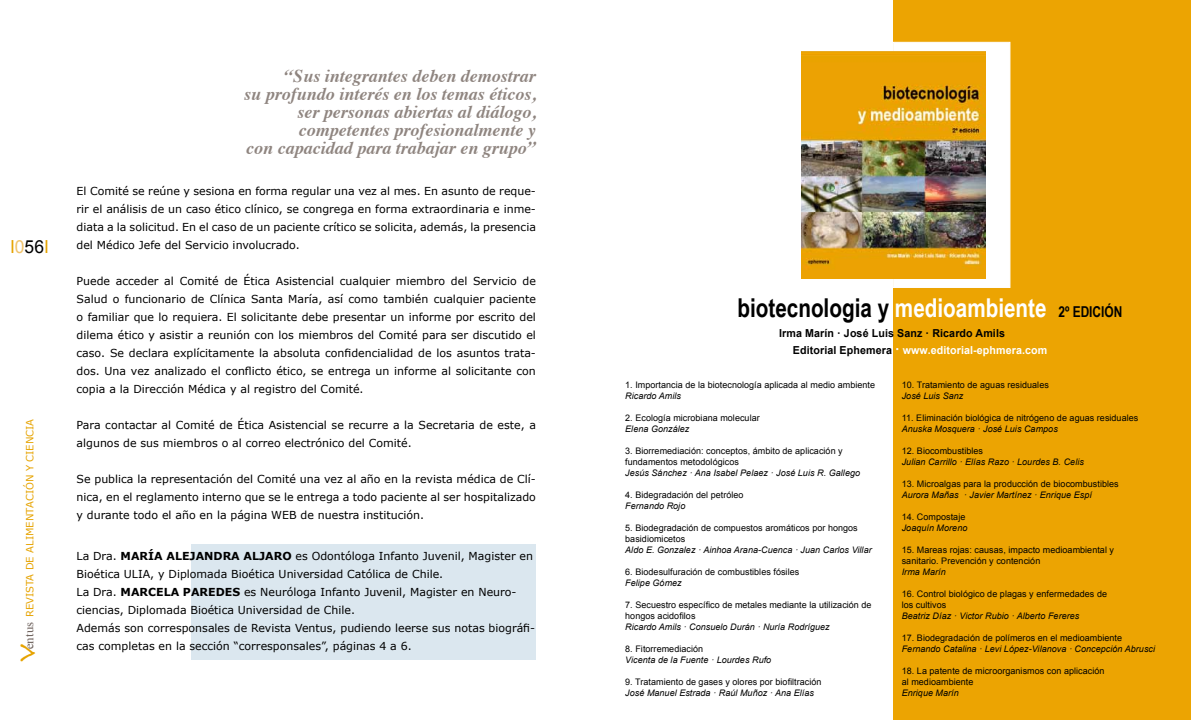
<style>
.page{position:relative;width:1191px;height:720px;background:#fff}
.page>*{position:absolute;margin:0;border:0;box-sizing:border-box;transform-origin:0 0}
.t1{font:700 26px "Arial Narrow";color:#000}
.t2{font:italic 700 18px/18px "Times";color:#8f8580;text-align:right}
.t3{font:18px "Arial";color:#e6a300}
.t4{font:700 15px "Arial Narrow";color:#000}
.t5{font:11px/18px "Verdana";color:#000;text-align:justify}
.t6{font:700 11px/17.2px "Arial";letter-spacing:.01em;color:#000}
.t7{font:700 11px "Verdana";color:#000}
.t8{font:10px "Verdana";color:#e6a300}
.t9{font:9px/11px "Arial";letter-spacing:.005em;color:#000}
.t10{font:italic 9px "Arial";letter-spacing:.005em;color:#000}
.s1{color:#f0c26a}
.s2{color:#000}
.s3{font-family:"Bradley Hand ITCTT Bold";font-size:28px}
.s4{font-family:"Times";font-size:13px;color:#70645f}
.s5{font-weight:700}
.s6{color:#fff}
.s7{font-size:14px;color:#fff}
</style>
<div class="page">
<div style="left:894px;top:0;width:297px;height:720px;background:#eca402"></div>
<div style="left:892px;top:42px;width:118px;height:246px;background:#fff;border:1px solid #fff"></div>
<img style="left:801px;top:52px;width:184px;height:227px">
<div style="left:191px;top:544px;width:345px;height:116px;background:#dbe7ef"></div>
<h2 class="t3" style="left:10px;top:235px;width:40px">I<span class="s1">0</span><span class="s2">56</span>I</h2>
<p class="t8" style="left:23px;top:662px;width:244px;rotate:-90deg"><span class="s3">V</span><span class="s4">entus</span> REVISTA DE ALIMENTACIÓN Y CIENCIA</p>
<h2 class="t2" style="left:244px;top:65px;width:293px">“Sus integrantes deben demostrar<br>su profundo interés en los temas éticos, ser personas abiertas al diálogo, competentes profesionalmente y<br>con capacidad para trabajar en grupo”</h2>
<p class="t5" style="left:77px;top:182px;width:461px">El Comité se reúne y sesiona en forma regular una vez al mes. En asunto de reque&shy;rir el análisis de un caso ético clínico, se congrega en forma extraordinaria e inme&shy;diata a la solicitud. En el caso de un paciente crítico se solicita, además, la presencia del Médico Jefe del Servicio involucrado.</p>
<p class="t5" style="left:77px;top:272px;width:461px">Puede acceder al Comité de Ética Asistencial cualquier miembro del Servicio de Salud o funcionario de Clínica Santa María, así como también cualquier paciente o familiar que lo requiera. El solicitante debe presentar un informe por escrito del dilema ético y asistir a reunión con los miembros del Comité para ser discutido el caso. Se declara explícitamente la absoluta confidencialidad de los asuntos trata&shy;dos. U na vez analizado el conflicto ético, se entrega un informe al solicitante con copia a la Dirección Médica y al registro del Comité.</p>
<p class="t5" style="left:77px;top:416px;width:461px">Para contactar al Comité de Ética Asistencial se recurre a la Secretaria de este, a algunos de sus miembros o al correo electrónico del Comité.</p>
<p class="t5" style="left:77px;top:470px;width:461px">Se publica la representación del Comité una vez al año en la revista médica de Clí&shy;nica, en el reglamento interno que se le entrega a todo paciente al ser hospitalizado y durante todo el año en la página WEB de nuestra institución.</p>
<p class="t5" style="left:77px;top:547px;width:64px">La D ra. <span class="s5">MARÍA</span></p>
<p class="t7" style="left:166px;top:549px;width:39px">ALEJANDRA</p>
<p class="t7" style="left:243px;top:549px;width:32px">ALJARO</p>
<p class="t5" style="left:77px;top:547px;width:458px;text-align:left;text-indent:219px">es Odontóloga Infanto Juvenil, Magister en<br>Bioética ULIA, y Diplomada Bioética U niversidad Católica de Chile.<br>La D ra. <span class="s5">MARCELA</span></p>
<p class="t5" style="left:77px;top:583px;width:460px;text-align:left;text-indent:167px">es Neuróloga Infanto Juvenil, Magister en Neuro&shy;ciencias, Diplomada Bioética U niversidad de Chile.<br>Además son corresponsales de Revista Ventus, pudiendo leerse sus notas biográfi&shy;cas completas en la sección “corresponsales”, páginas 4 a 6.</p>
<p class="t7" style="left:183px;top:585px;width:18px">PAREDES</p>
<h1 class="t1" style="left:737px;top:288px;width:311px">biotecnologia y <span class="s6">medioambiente</span></h1>
<p class="t6" style="left:793px;top:325px;width:256px;text-indent:-14px">Irma Marín · José Luis Sanz · Ricardo Amils<br>Editorial Ephemera <span class="s7">·</span> <span class="s6">www.editorial-ephmera.com</span></p>
<p class="t9" style="left:625px;top:380px;width:251px">1. Importancia de la biotecnología aplicada al medio ambiente</p>
<p class="t10" style="left:625px;top:390px;width:57px">Ricardo Amils</p>
<p class="t9" style="left:625px;top:412px;width:136px">2. Ecología microbiana molecular</p>
<p class="t10" style="left:625px;top:423px;width:66px">Elena González</p>
<p class="t9" style="left:625px;top:445px;width:219px">3. Biorremediación: conceptos, ámbito de aplicación y fundamentos metodológicos</p>
<p class="t10" style="left:625px;top:467px;width:236px">Jesús Sánchez · Ana Isabel Pelaez · José Luis R. Gallego</p>
<p class="t9" style="left:625px;top:489px;width:120px">4. Bidegradación del petróleo</p>
<p class="t10" style="left:625px;top:500px;width:62px">Fernando Rojo</p>
<p class="t9" style="left:625px;top:522px;width:234px">5. Biodegradación de compuestos aromáticos por hongos basidiomicetos</p>
<p class="t10" style="left:625px;top:544px;width:248px">Aldo E. Gonzalez · Ainhoa Arana-Cuenca · Juan Carlos Villar</p>
<p class="t9" style="left:625px;top:566px;width:175px">6. Biodesulfuración de combustibles fósiles</p>
<p class="t10" style="left:625px;top:577px;width:58px">Felipe Gómez</p>
<p class="t9" style="left:625px;top:599px;width:248px">7. Secuestro específico de metales mediante la utilización de hongos acidofilos</p>
<p class="t10" style="left:625px;top:621px;width:206px">Ricardo Amils · Consuelo Durán · Nuría Rodríguez</p>
<p class="t9" style="left:625px;top:643px;width:79px">8. Fitorremediación</p>
<p class="t10" style="left:625px;top:654px;width:147px">Vicenta de la Fuente · Lourdes Rufo</p>
<p class="t9" style="left:625px;top:676px;width:198px">9. Tratamiento de gases y olores por biofiltración</p>
<p class="t10" style="left:625px;top:687px;width:190px">José Manuel Estrada · Raúl Muñoz · Ana Elías</p>
<h3 class="t4" style="left:1058px;top:300px;width:66px">2º edición</h3>
<p class="t9" style="left:901px;top:379px;width:149px">10. Tratamiento de aguas residuales</p>
<p class="t10" style="left:901px;top:390px;width:63px">José Luis Sanz</p>
<p class="t9" style="left:901px;top:412px;width:238px">11. Eliminación biológica de nitrógeno de aguas residuales</p>
<p class="t10" style="left:901px;top:423px;width:158px">Anuska Mosquera · José Luis Campos</p>
<p class="t9" style="left:901px;top:445px;width:83px">12. Biocombustibles</p>
<p class="t10" style="left:901px;top:456px;width:184px">Julian Carrillo · Elías Razo · Lourdes B. Celis</p>
<p class="t9" style="left:901px;top:478px;width:218px">13. Microalgas para la producción de biocombustibles</p>
<p class="t10" style="left:901px;top:489px;width:192px">Aurora Mañas · Javier Martínez · Enrique Espí</p>
<p class="t9" style="left:901px;top:511px;width:65px">14. Compostaje</p>
<p class="t10" style="left:901px;top:522px;width:67px">Joaquín Moreno</p>
<p class="t9" style="left:901px;top:544px;width:214px">15. Mareas rojas: causas, impacto medioambiental y sanitario. Prevención y contención</p>
<p class="t10" style="left:901px;top:566px;width:45px">Irma Marín</p>
<p class="t9" style="left:901px;top:588px;width:207px">16. Control biológico de plagas y enfermedades de los cultivos</p>
<p class="t10" style="left:901px;top:610px;width:179px">Beatriz Díaz · Victor Rubio · Alberto Fereres</p>
<p class="t9" style="left:901px;top:632px;width:222px">17. Biodegradación de polímeros en el medioambiente</p>
<p class="t10" style="left:901px;top:643px;width:255px">Fernando Catalina · Levi López-Vilanova · Concepción Abrusci</p>
<p class="t9" style="left:901px;top:665px;width:204px">18. La patente de microorganismos con aplicación al medioambiente</p>
<p class="t10" style="left:901px;top:687px;width:59px">Enrique Marín</p>
</div>
